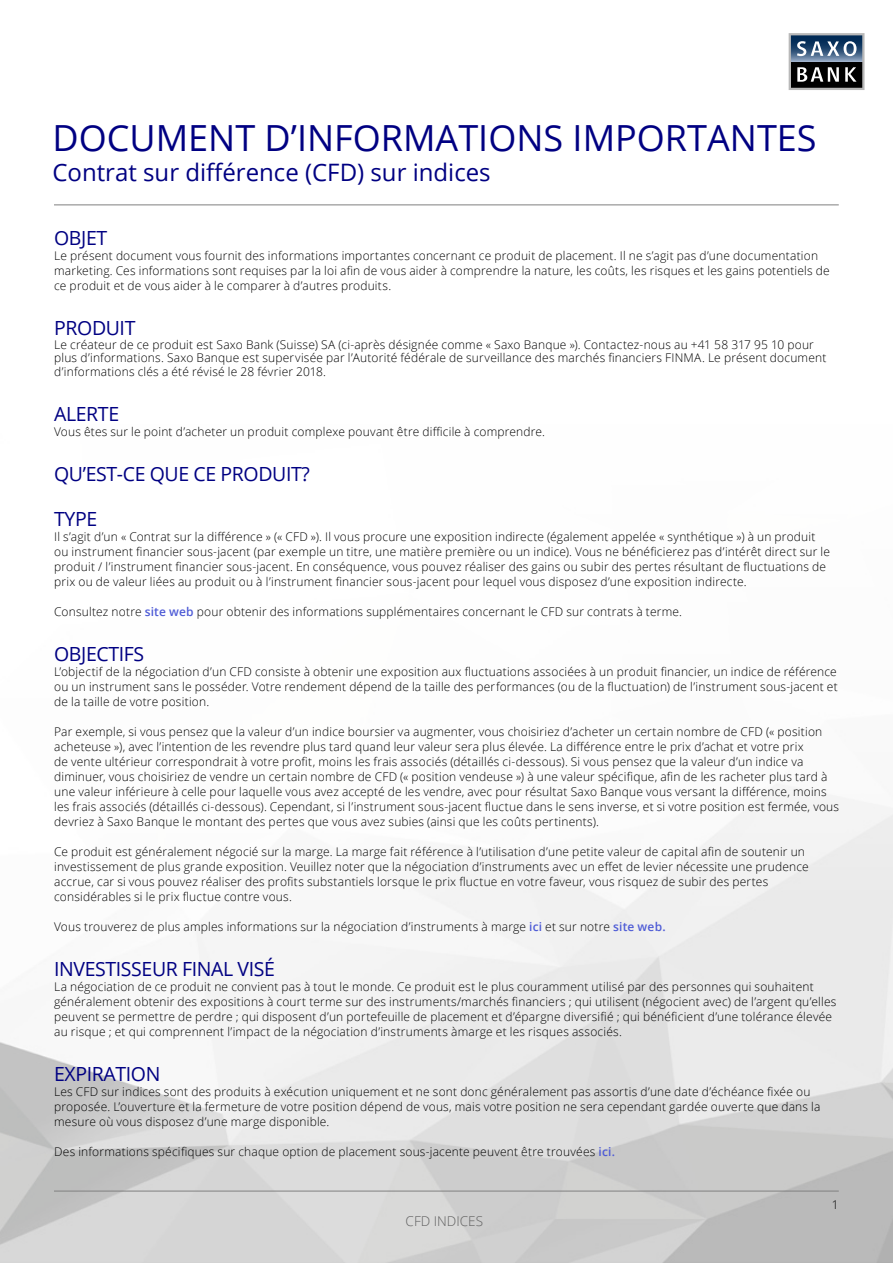
<style>
.page{position:relative;width:893px;height:1263px;background:#fff}
.page>*{position:absolute;margin:0;border:0;box-sizing:border-box;transform-origin:0 0}
.t1{font:36px "Open Sans";color:#000082}
.t2{font:24px "Open Sans";color:#000082}
.t3{font:19.5px "Open Sans";letter-spacing:-.02em;color:#000082}
.t4{font:300 13.5px "Open Sans";color:#616161}
.t5{font:300 12px/15px "Open Sans";letter-spacing:.015em;color:#000}
.s1{font-weight:600;color:#4f5cd6}
</style>
<div class="page">
<hr style="left:54px;top:1191px;width:785px;height:1px;background:#808080">
<hr style="left:54px;top:204px;width:785px;height:1px;background:#808080">
<svg style="left:789px;top:33px;width:75px;height:57px;background:#525e6c"></svg>
<h1 class="t1" style="left:52px;top:113px;width:766px">DOCUMENT D’INFORMATIONS IMPORTANTES</h1>
<h2 class="t2" style="left:52px;top:156px;width:440px">Contrat sur différence (CFD) sur indices</h2>
<h3 class="t3" style="left:54px;top:225px;width:55px">OBJET</h3>
<p class="t5" style="left:54px;top:248px;width:777px">Le présent document vous fournit des informations importantes concernant ce produit de placement. Il ne s’agit pas d’une documentation marketing. Ces informations sont requises par la loi afin de vous aider à comprendre la nature, les coûts, les risques et les gains potentiels de ce produit et de vous aider à le comparer à d’autres produits.</p>
<h3 class="t3" style="left:54px;top:315px;width:83px">PRODUIT</h3>
<p class="t5" style="left:54px;top:337px;width:774px;line-height:13.5px">Le créateur de ce produit est Saxo Bank (Suisse) SA (ci-après désignée comme « Saxo Banque »). Contactez-nous au +41 58 317 95 10 pour plus d’informations. Saxo Banque est supervisée par l’Autorité fédérale de surveillance des marchés financiers FINMA. Le présent document d’informations clés a été révisé le 28 février 2018.</p>
<h3 class="t3" style="left:54px;top:400px;width:67px">ALERTE</h3>
<p class="t5" style="left:54px;top:424px;width:492px">Vous êtes sur le point d’acheter un produit complexe pouvant être difficile à comprendre.</p>
<h3 class="t3" style="left:54px;top:460px;width:257px">QU’EST-CE QUE CE PRODUIT?</h3>
<h3 class="t3" style="left:54px;top:505px;width:45px">TYPE</h3>
<p class="t5" style="left:54px;top:529px;width:777px">Il s’agit d’un « Contrat sur la différence » (« CFD »). Il vous procure une exposition indirecte (également appelée « synthétique ») à un produit ou instrument financier sous-jacent (par exemple un titre, une matière première ou un indice). Vous ne bénéficierez pas d’intérêt direct sur le produit / l’instrument financier sous-jacent. En conséquence, vous pouvez réaliser des gains ou subir des pertes résultant de fluctuations de prix ou de valeur liées au produit ou à l’instrument financier sous-jacent pour lequel vous disposez d’une exposition indirecte.</p>
<p class="t5" style="left:54px;top:604px;width:629px">Consultez notre <span class="s1">site web</span> pour obtenir des informations supplémentaires concernant le CFD sur contrats à terme.</p>
<h3 class="t3" style="left:54px;top:640px;width:92px">OBJECTIFS</h3>
<p class="t5" style="left:54px;top:664px;width:785px;text-align:justify">L’objectif de la négociation d’un CFD consiste à obtenir une exposition aux fluctuations associées à un produit financier, un indice de référence ou un instrument sans le posséder. Votre rendement dépend de la taille des performances (ou de la fluctuation) de l’instrument sous-jacent et de la taille de votre position.</p>
<p class="t5" style="left:54px;top:724px;width:786px">Par exemple, si vous pensez que la valeur d’un indice boursier va augmenter, vous choisiriez d’acheter un certain nombre de CFD (« position acheteuse »), avec l’intention de les revendre plus tard quand leur valeur sera plus élevée. La différence entre le prix d’achat et votre prix<br>de vente ultérieur correspondrait à votre profit, moins les frais associés (détaillés ci-dessous). Si vous pensez que la valeur d’un indice va diminuer, vous choisiriez de vendre un certain nombre de CFD (« position vendeuse ») à une valeur spécifique, afin de les racheter plus tard à une valeur inférieure à celle pour laquelle vous avez accepté de les vendre, avec pour résultat Saxo Banque vous versant la différence, moins les frais associés (détaillés ci-dessous). Cependant, si l’instrument sous-jacent fluctue dans le sens inverse, et si votre position est fermée, vous devriez à Saxo Banque le montant des pertes que vous avez subies (ainsi que les coûts pertinents).</p>
<p class="t5" style="left:54px;top:844px;width:756px">Ce produit est généralement négocié sur la marge. La marge fait référence à l’utilisation d’une petite valeur de capital afin de soutenir un investissement de plus grande exposition. Veuillez noter que la négociation d’instruments avec un effet de levier nécessite une prudence accrue, car si vous pouvez réaliser des profits substantiels lorsque le prix fluctue en votre faveur, vous risquez de subir des pertes considérables si le prix fluctue contre vous.</p>
<p class="t5" style="left:54px;top:919px;width:613px">Vous trouverez de plus amples informations sur la négociation d’instruments à marge <span class="s1">ici</span> et sur notre <span class="s1">site web.</span></p>
<h3 class="t3" style="left:54px;top:955px;width:222px">INVESTISSEUR FINAL VISÉ</h3>
<p class="t5" style="left:54px;top:979px;width:784px">La négociation de ce produit ne convient pas à tout le monde. Ce produit est le plus couramment utilisé par des personnes qui souhaitent généralement obtenir des expositions à court terme sur des instruments/marchés financiers ; qui utilisent (négocient avec) de l’argent qu’elles peuvent se permettre de perdre ; qui disposent d’un portefeuille de placement et d’épargne diversifié ; qui bénéficient d’une tolérance élevée au risque ; et qui comprennent l’impact de la négociation d’instruments àmarge et les risques associés.</p>
<h3 class="t3" style="left:54px;top:1060px;width:108px">EXPIRATION</h3>
<p class="t5" style="left:54px;top:1084px;width:768px">Les CFD sur indices sont des produits à exécution uniquement et ne sont donc généralement pas assortis d’une date d’échéance fixée ou proposée. L’ouverture et la fermeture de votre position dépend de vous, mais votre position ne sera cependant gardée ouverte que dans la mesure où vous disposez d’une marge disponible.</p>
<p class="t5" style="left:54px;top:1144px;width:562px">Des informations spécifiques sur chaque option de placement sous-jacente peuvent être trouvées <span class="s1">ici.</span></p>
<p class="t4" style="left:406px;top:1211px;width:79px">CFD INDICES</p>
<p class="t5" style="left:832px;top:1197px;width:8px">1</p>
</div>
